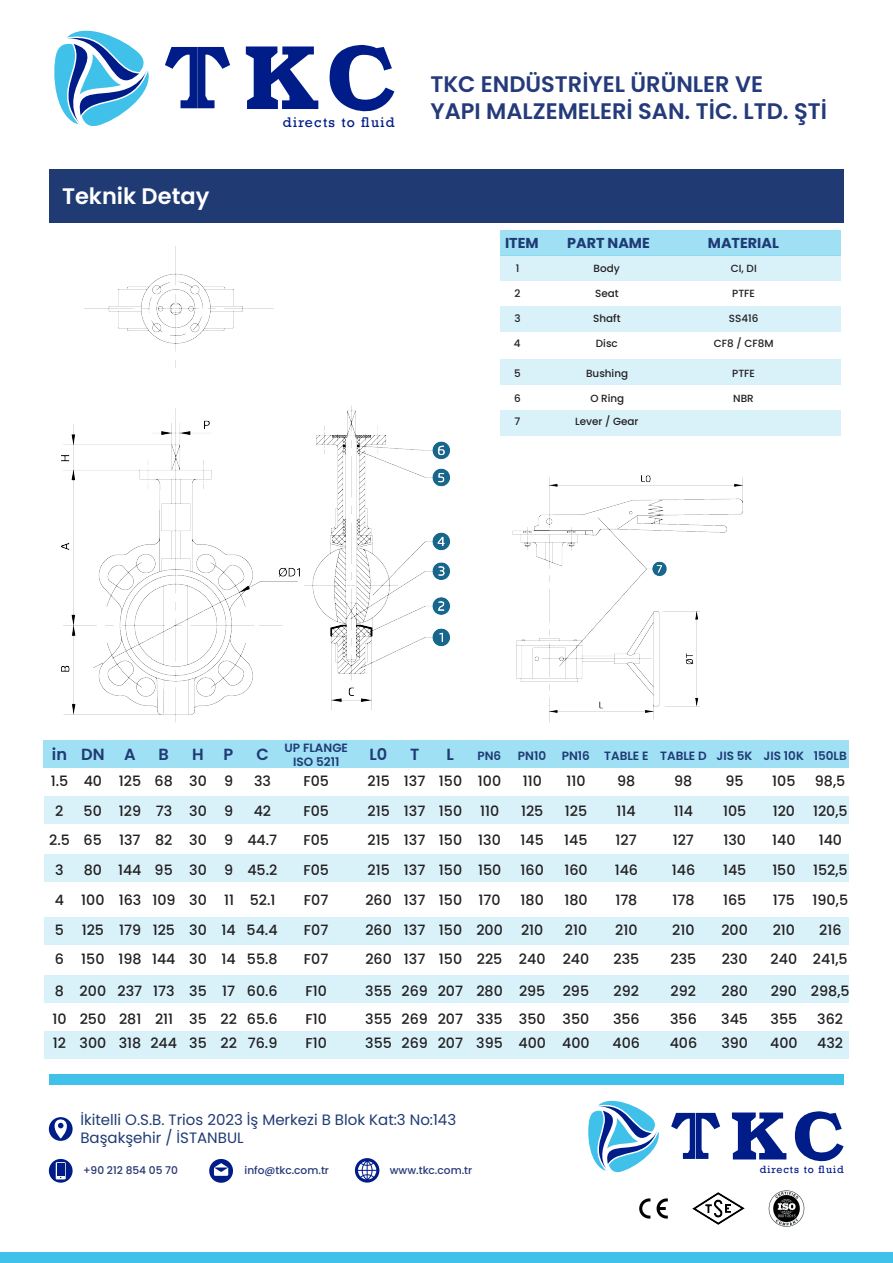
<style>
.page{position:relative;width:893px;height:1263px;background:#fff}
.page>*{position:absolute;margin:0;border:0;box-sizing:border-box;transform-origin:0 0}
.t1{font:600 22.5px/27px "Poppins";color:#243a7a}
.t2{font:600 22.5px "Poppins";color:#fff}
.t3{font:600 16.2px "Poppins";color:#203b74}
.t4{font:15px/18px "Poppins";color:#203b74}
.t5{font:700 14.4px "Poppins";color:#203b74}
.t6{font:500 14.25px/29.7px "Poppins";color:#231f20}
.t7{font:13.05px "Rockwell";letter-spacing:.1em;color:#001c88}
.t8{font:600 12px/14.4px "Poppins";color:#203b74;text-align:center}
.t9{font:500 10.65px "Poppins";color:#253979}
.t10{font:500 10.65px "Poppins";color:#23346f}
.t11{font:500 10.35px "Poppins";color:#231f20}
.t12{font:9.9px "Rockwell";letter-spacing:.1em;color:#001c88}
</style>
<div class="page">
<div style="left:49px;top:1074px;width:795px;height:11px;background:#3fc1e9"></div>
<div style="left:0;top:1252px;width:893px;height:11px;background:#3fc1e9"></div>
<div style="left:49px;top:169px;width:795px;height:53px;background:#203b74"></div>
<svg style="left:54px;top:30px;width:95px;height:97px"></svg>
<svg style="left:165px;top:47px;width:65px;height:61px"></svg>
<svg style="left:246px;top:46px;width:72px;height:63px"></svg>
<svg style="left:329px;top:45px;width:65px;height:67px"></svg>
<svg style="left:588px;top:1100px;width:71px;height:73px"></svg>
<svg style="left:671px;top:1113px;width:49px;height:46px"></svg>
<svg style="left:732px;top:1112px;width:54px;height:47px"></svg>
<svg style="left:795px;top:1111px;width:48px;height:51px"></svg>
<svg style="left:49px;top:1159px;width:24px;height:24px"></svg>
<svg style="left:209px;top:1159px;width:24px;height:24px"></svg>
<svg style="left:355px;top:1158px;width:24px;height:24px"></svg>
<svg style="left:49px;top:1117px;width:24px;height:24px"></svg>
<img style="left:768px;top:1190px;width:37px;height:37px">
<img style="left:692px;top:1193px;width:52px;height:31px">
<img style="left:639px;top:1198px;width:29px;height:21px">
<div style="left:45px;top:796px;width:804px;height:28px;background:#d9f2fa"></div>
<div style="left:45px;top:854px;width:804px;height:28px;background:#d9f2fa"></div>
<div style="left:45px;top:917px;width:804px;height:28px;background:#d9f2fa"></div>
<div style="left:45px;top:975px;width:804px;height:28px;background:#d9f2fa"></div>
<div style="left:45px;top:1031px;width:804px;height:28px;background:#d9f2fa"></div>
<div style="left:44px;top:740px;width:805px;height:28px;background:#9fe0f4"></div>
<div style="left:501px;top:230px;width:340px;height:25px;background:#9fe0f4"></div>
<div style="left:501px;top:306px;width:340px;height:26px;background:#d9f2fa"></div>
<div style="left:501px;top:255px;width:340px;height:26px;background:#d9f2fa"></div>
<div style="left:501px;top:360px;width:340px;height:25px;background:#d9f2fa"></div>
<div style="left:501px;top:410px;width:340px;height:25px;background:#d9f2fa"></div>
<img style="left:61px;top:233px;width:689px;height:490px">
<h1 class="t2" style="left:62px;top:183px;width:149px">Teknik Detay</h1>
<p class="t7" style="left:283px;top:115px;width:113px">directs to fluid</p>
<h1 class="t1" style="left:430px;top:70px;width:398px">TKC ENDÜSTRİYEL ÜRÜNLER VE<br>YAPI MALZEMELERİ SAN. TİC. LTD. ŞTİ</h1>
<p class="t5" style="left:505px;top:235px;width:35px">ITEM</p>
<p class="t5" style="left:567px;top:235px;width:84px">PART NAME</p>
<p class="t5" style="left:708px;top:235px;width:73px">MATERIAL</p>
<p class="t11" style="left:516px;top:263px;width:5px">1</p>
<p class="t11" style="left:594px;top:263px;width:28px">Body</p>
<p class="t11" style="left:731px;top:263px;width:27px">CI, DI</p>
<p class="t11" style="left:514px;top:288px;width:7px">2</p>
<p class="t11" style="left:514px;top:313px;width:8px">3</p>
<p class="t11" style="left:514px;top:338px;width:8px">4</p>
<p class="t11" style="left:514px;top:367px;width:8px">5</p>
<p class="t11" style="left:595px;top:288px;width:25px">Seat</p>
<p class="t11" style="left:593px;top:313px;width:29px">Shaft</p>
<p class="t11" style="left:596px;top:338px;width:23px">Disc</p>
<p class="t11" style="left:586px;top:367px;width:44px">Bushing</p>
<p class="t11" style="left:732px;top:288px;width:24px">PTFE</p>
<p class="t11" style="left:729px;top:313px;width:31px">SS416</p>
<p class="t11" style="left:714px;top:338px;width:61px">CF8 / CF8M</p>
<p class="t11" style="left:732px;top:367px;width:24px">PTFE</p>
<p class="t11" style="left:514px;top:392px;width:8px">6</p>
<p class="t11" style="left:514px;top:416px;width:7px">7</p>
<p class="t11" style="left:590px;top:392px;width:35px">O Ring</p>
<p class="t11" style="left:575px;top:416px;width:65px">Lever / Gear</p>
<p class="t11" style="left:733px;top:392px;width:22px">NBR</p>
<p class="t3" style="left:52px;top:745px;width:17px">in</p>
<p class="t6" style="left:49px;top:766px;width:22px;text-align:center">1.5<br>2<br>2.5<br>3<br>4<br>5<br>6</p>
<p class="t6" style="left:53px;top:976px;width:16px;line-height:28.2px">8<br>10</p>
<p class="t6" style="left:53px;top:1028px;width:15px">12</p>
<p class="t3" style="left:81px;top:745px;width:25px">DN</p>
<p class="t6" style="left:81px;top:766px;width:25px">40<br>50<br>65<br>80<br>100<br>125<br>150</p>
<p class="t6" style="left:80px;top:976px;width:28px;line-height:28.2px">200<br>250</p>
<p class="t6" style="left:80px;top:1028px;width:28px">300</p>
<p class="t3" style="left:124px;top:745px;width:13px">A</p>
<p class="t6" style="left:118px;top:766px;width:25px;text-align:justify">125<br>129<br>137<br>144<br>163<br>179<br>198</p>
<p class="t6" style="left:117px;top:976px;width:26px;line-height:28.2px">237<br>281</p>
<p class="t6" style="left:119px;top:1028px;width:24px">318</p>
<p class="t3" style="left:158px;top:745px;width:12px">B</p>
<p class="t6" style="left:152px;top:766px;width:25px">68<br>73<br>82<br>95<br>109<br>125<br>144</p>
<p class="t6" style="left:153px;top:976px;width:23px;line-height:28.2px">173<br>211</p>
<p class="t6" style="left:150px;top:1028px;width:28px">244</p>
<p class="t3" style="left:192px;top:745px;width:13px">H</p>
<p class="t6" style="left:189px;top:766px;width:19px;text-align:justify">30<br>30<br>30<br>30<br>30<br>30<br>30</p>
<p class="t6" style="left:189px;top:976px;width:19px;line-height:28.2px">35<br>35</p>
<p class="t6" style="left:189px;top:1028px;width:19px">35</p>
<p class="t3" style="left:224px;top:745px;width:11px">P</p>
<p class="t6" style="left:222px;top:766px;width:16px">9<br>9<br>9<br>9<br>11<br>14<br>14</p>
<p class="t6" style="left:220px;top:976px;width:18px;line-height:28.2px">17<br>22</p>
<p class="t6" style="left:220px;top:1028px;width:18px">22</p>
<p class="t3" style="left:256px;top:745px;width:14px">C</p>
<p class="t6" style="left:247px;top:766px;width:33px;text-align:center">33<br>42<br>44.7<br>45.2<br>52.1<br>54.4<br>55.8</p>
<p class="t6" style="left:247px;top:976px;width:32px;line-height:28.2px">60.6<br>65.6</p>
<p class="t6" style="left:248px;top:1028px;width:31px">76.9</p>
<p class="t8" style="left:285px;top:740px;width:65px">UP FLANGE<br>ISO 5211</p>
<p class="t6" style="left:303px;top:766px;width:27px;text-align:justify">F05<br>F05<br>F05<br>F05<br>F07<br>F07<br>F07</p>
<p class="t6" style="left:305px;top:976px;width:23px;line-height:28.2px">F10<br>F10</p>
<p class="t6" style="left:305px;top:1028px;width:23px">F10</p>
<p class="t3" style="left:369px;top:745px;width:19px">L0</p>
<p class="t6" style="left:365px;top:766px;width:28px">215<br>215<br>215<br>215<br>260<br>260<br>260</p>
<p class="t6" style="left:365px;top:976px;width:28px;line-height:28.2px">355<br>355</p>
<p class="t6" style="left:365px;top:1028px;width:28px">355</p>
<p class="t3" style="left:410px;top:745px;width:11px">T</p>
<p class="t6" style="left:404px;top:766px;width:23px;text-align:justify">137<br>137<br>137<br>137<br>137<br>137<br>137</p>
<p class="t6" style="left:402px;top:976px;width:28px;line-height:28.2px">269<br>269</p>
<p class="t6" style="left:402px;top:1028px;width:28px">269</p>
<p class="t3" style="left:446px;top:745px;width:9px">L</p>
<p class="t6" style="left:439px;top:766px;width:25px;text-align:justify">150<br>150<br>150<br>150<br>150<br>150<br>150</p>
<p class="t6" style="left:438px;top:976px;width:27px;line-height:28.2px">207<br>207</p>
<p class="t6" style="left:438px;top:1028px;width:27px">207</p>
<p class="t8" style="left:477px;top:749px;width:25px">PN6</p>
<p class="t6" style="left:476px;top:766px;width:28px">100<br>110<br>130<br>150<br>170<br>200<br>225</p>
<p class="t6" style="left:476px;top:976px;width:28px;line-height:28.2px">280<br>335</p>
<p class="t6" style="left:476px;top:1028px;width:28px">395</p>
<p class="t8" style="left:518px;top:749px;width:30px">PN10</p>
<p class="t6" style="left:519px;top:766px;width:28px">110<br>125<br>145<br>160<br>180<br>210<br>240</p>
<p class="t6" style="left:519px;top:976px;width:28px;line-height:28.2px">295<br>350</p>
<p class="t6" style="left:518px;top:1028px;width:29px">400</p>
<p class="t8" style="left:562px;top:749px;width:30px">PN16</p>
<p class="t6" style="left:563px;top:766px;width:28px">110<br>125<br>145<br>160<br>180<br>210<br>240</p>
<p class="t6" style="left:563px;top:976px;width:28px;line-height:28.2px">295<br>350</p>
<p class="t6" style="left:562px;top:1028px;width:29px">400</p>
<p class="t8" style="left:604px;top:749px;width:46px">TABLE E</p>
<p class="t6" style="left:613px;top:766px;width:27px">98<br>114<br>127<br>146<br>178<br>210<br>235</p>
<p class="t6" style="left:613px;top:976px;width:28px;line-height:28.2px">292<br>356</p>
<p class="t6" style="left:613px;top:1028px;width:29px">406</p>
<p class="t8" style="left:660px;top:749px;width:48px">TABLE D</p>
<p class="t6" style="left:670px;top:766px;width:27px">98<br>114<br>127<br>146<br>178<br>210<br>235</p>
<p class="t6" style="left:670px;top:976px;width:28px;line-height:28.2px">292<br>356</p>
<p class="t6" style="left:670px;top:1028px;width:29px">406</p>
<p class="t8" style="left:716px;top:749px;width:38px">JIS 5K</p>
<p class="t6" style="left:721px;top:766px;width:28px">95<br>105<br>130<br>145<br>165<br>200<br>230</p>
<p class="t6" style="left:721px;top:976px;width:28px;line-height:28.2px">280<br>345</p>
<p class="t6" style="left:721px;top:1028px;width:28px">390</p>
<p class="t8" style="left:763px;top:749px;width:42px">JIS 10K</p>
<p class="t6" style="left:771px;top:766px;width:28px">105<br>120<br>140<br>150<br>175<br>210<br>240</p>
<p class="t6" style="left:771px;top:976px;width:28px;line-height:28.2px">290<br>355</p>
<p class="t6" style="left:770px;top:1028px;width:29px">400</p>
<p class="t8" style="left:814px;top:749px;width:35px">150LB</p>
<p class="t6" style="left:813px;top:766px;width:37px;text-align:center">98,5<br>120,5<br>140<br>152,5<br>190,5<br>216<br>241,5</p>
<p class="t6" style="left:811px;top:976px;width:40px;line-height:28.2px;text-align:center">298,5<br>362</p>
<p class="t6" style="left:817px;top:1028px;width:27px">432</p>
<p class="t4" style="left:80px;top:1110px;width:377px">İkitelli O.S.B. Trios 2023 İş Merkezi B Blok Kat:3 No:143<br>Başakşehir / İSTANBUL</p>
<p class="t10" style="left:83px;top:1164px;width:96px">+90 212 854 05 70</p>
<p class="t9" style="left:245px;top:1164px;width:86px">info@tkc.com.tr</p>
<p class="t9" style="left:390px;top:1164px;width:84px">www.tkc.com.tr</p>
<p class="t12" style="left:760px;top:1164px;width:86px">directs to fluid</p>
</div>
